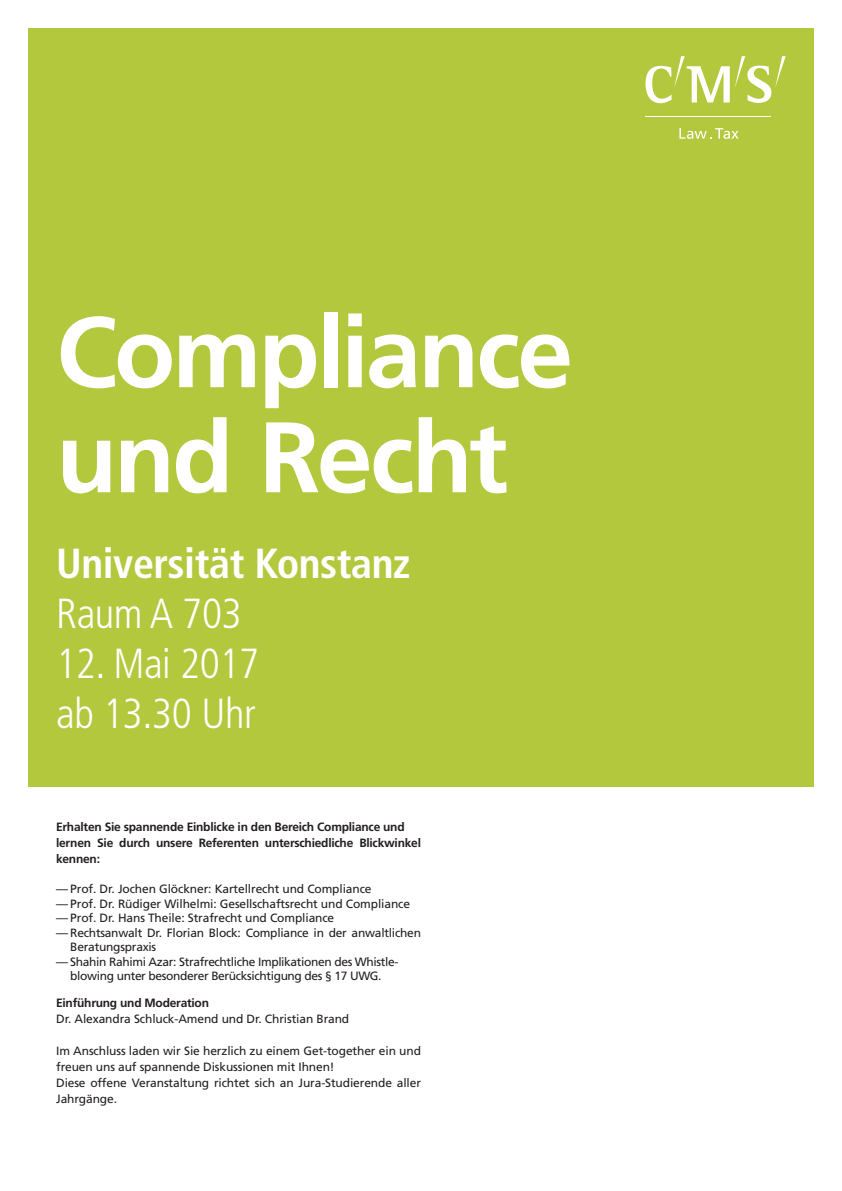
<style>
.page{position:relative;width:842px;height:1191px;background:#fff}
.page>*{position:absolute;margin:0;border:0;box-sizing:border-box;transform-origin:0 0}
.t1{font:700 100px/105px "Frutiger LT Std";letter-spacing:-.03em;color:#fff}
.t2{font:300 condensed 42px/50px "Frutiger LT Std";letter-spacing:-.01em;color:#fff}
.t3{font:700 condensed 42px "Frutiger LT Std";letter-spacing:-.01em;color:#fff}
.t4{font:12px/16px "Frutiger LT Std";letter-spacing:-.01em;color:#231f20}
.t5{font:700 12px/16px "Frutiger LT Std";letter-spacing:-.02em;color:#231f20}
.t6{font:12px/14.5px "Frutiger LT Std";letter-spacing:-.03em;color:#231f20;text-align:center}
</style>
<div class="page">
<div style="left:28px;top:28px;width:786px;height:758px;background:#b4c83e"></div>
<hr style="left:646px;top:116px;width:125px;height:1px;background:#fff">
<svg style="left:679px;top:128px;width:59px;height:11px"></svg>
<svg style="left:645px;top:56px;width:141px;height:47px"></svg>
<h1 class="t1" style="left:56px;top:300px;width:518px">Compliance und Recht</h1>
<h2 class="t3" style="left:56px;top:538px;width:356px">Universität Konstanz</h2>
<h2 class="t2" style="left:56px;top:589px;width:187px">Raum A 703</h2>
<h2 class="t2" style="left:56px;top:639px;width:205px">12. Mai 2017 ab 13.30 Uhr</h2>
<p class="t5" style="left:56px;top:818px;width:366px">Erhalten Sie spannende Einblicke in den Bereich Compliance und lernen Sie durch unsere Referenten unterschiedliche Blickwinkel kennen:</p>
<p class="t4" style="left:56px;top:881px;width:317px">— Prof. Dr. Jochen Glöckner: Kartellrecht und Compliance</p>
<p class="t4" style="left:56px;top:895px;width:355px">— Prof. Dr. Rüdiger Wilhelmi: Gesellschaftsrecht und Compliance</p>
<p class="t4" style="left:56px;top:910px;width:280px">— Prof. Dr. Hans Theile: Strafrecht und Compliance</p>
<p class="t4" style="left:70px;top:925px;width:352px;line-height:14.5px;text-indent:-14px">— Rechtsanwalt Dr. Florian Block: Compliance in der anwaltlichen<br>Beratungspraxis</p>
<p class="t6" style="left:56px;top:954px;width:344px">— Shahin Rahimi Azar: Strafrechtliche Implikationen des Whistle&shy;blowing unter besonderer Berücksichtigung des § 17 UWG.</p>
<p class="t5" style="left:56px;top:994px;width:154px">Einführung und Moderation</p>
<p class="t4" style="left:56px;top:1010px;width:295px">Dr. Alexandra Schluck-Amend und Dr. Christian Brand</p>
<p class="t4" style="left:56px;top:1042px;width:366px">Im Anschluss laden wir Sie herzlich zu einem Get-together ein und freuen uns auf spannende Diskussionen mit Ihnen!<br>Diese offene Veranstaltung richtet sich an Jura-Studierende aller Jahrgänge.</p>
</div>
